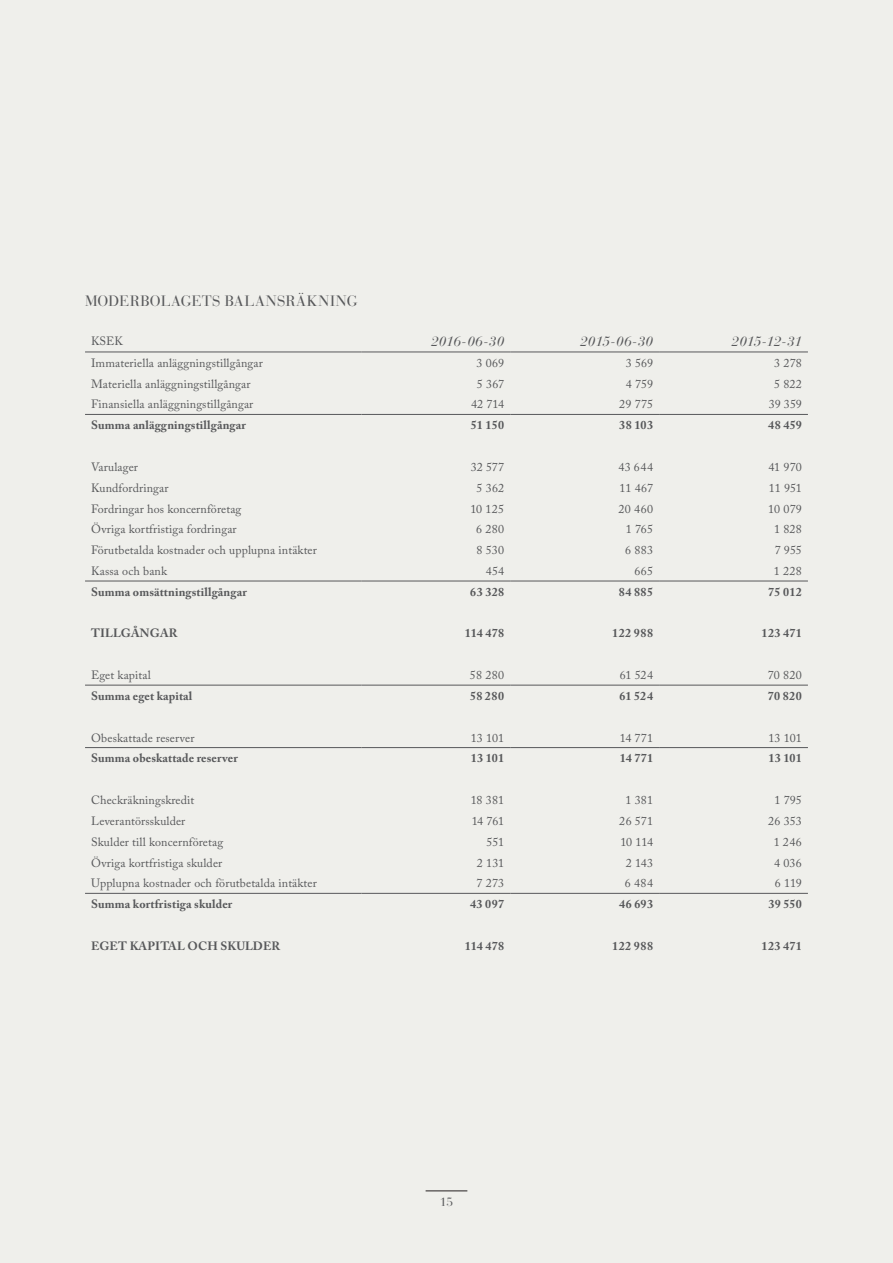
<style>
.page{position:relative;width:893px;height:1263px;background:#efefeb}
.page>*{position:absolute;margin:0;border:0;box-sizing:border-box;transform-origin:0 0}
.t1{font:15px "Bauer Bodoni Std";letter-spacing:.015em;color:#57585a}
.t2{font:italic 13.5px "Bauer Bodoni LT";letter-spacing:-.01em;color:#57585a}
.t3{font:12px "Adobe Caslon Pro";letter-spacing:.01em;color:#57585a}
.t4{font:700 12px "Adobe Caslon Pro";letter-spacing:.01em;color:#57585a}
.t5{font:12px "Bauer Bodoni Std";color:#57585a}
</style>
<div class="page">
<hr style="left:85px;top:893px;width:276px;height:1px;background:#57585a">
<hr style="left:361px;top:893px;width:149px;height:1px;background:#57585a">
<hr style="left:510px;top:893px;width:149px;height:1px;background:#57585a">
<hr style="left:659px;top:893px;width:149px;height:1px;background:#57585a">
<hr style="left:85px;top:352px;width:276px;height:1px;background:#57585a">
<hr style="left:361px;top:352px;width:149px;height:1px;background:#57585a">
<hr style="left:510px;top:352px;width:149px;height:1px;background:#57585a">
<hr style="left:659px;top:352px;width:149px;height:1px;background:#57585a">
<hr style="left:85px;top:581px;width:276px;height:1px;background:#57585a">
<hr style="left:361px;top:581px;width:149px;height:1px;background:#57585a">
<hr style="left:510px;top:581px;width:149px;height:1px;background:#57585a">
<hr style="left:659px;top:581px;width:149px;height:1px;background:#57585a">
<hr style="left:85px;top:414px;width:276px;height:1px;background:#57585a">
<hr style="left:361px;top:414px;width:149px;height:1px;background:#57585a">
<hr style="left:510px;top:414px;width:149px;height:1px;background:#57585a">
<hr style="left:659px;top:414px;width:149px;height:1px;background:#57585a">
<hr style="left:85px;top:685px;width:276px;height:1px;background:#57585a">
<hr style="left:361px;top:685px;width:149px;height:1px;background:#57585a">
<hr style="left:510px;top:685px;width:149px;height:1px;background:#57585a">
<hr style="left:659px;top:685px;width:149px;height:1px;background:#57585a">
<hr style="left:85px;top:747px;width:276px;height:1px;background:#57585a">
<hr style="left:361px;top:747px;width:149px;height:1px;background:#57585a">
<hr style="left:510px;top:747px;width:149px;height:1px;background:#57585a">
<hr style="left:659px;top:747px;width:149px;height:1px;background:#57585a">
<hr style="left:426px;top:1190px;width:41px;height:1px;background:#231f20">
<p class="t1" style="left:85px;top:292px;width:274px">MODERBOLAGETS BALANSRÄKNING</p>
<p class="t3" style="left:91px;top:334px;width:33px">KSEK</p>
<p class="t2" style="left:431px;top:333px;width:75px">2016-06-30</p>
<p class="t2" style="left:580px;top:333px;width:74px">2015-06-30</p>
<p class="t2" style="left:732px;top:333px;width:72px">2015-12-31</p>
<p class="t3" style="left:91px;top:356px;width:173px">Immateriella anläggningstillgångar</p>
<p class="t3" style="left:476px;top:356px;width:29px">3 069</p>
<p class="t3" style="left:626px;top:356px;width:29px">3 569</p>
<p class="t3" style="left:774px;top:356px;width:29px">3 278</p>
<p class="t3" style="left:91px;top:376px;width:161px">Materiella anläggningstillgångar</p>
<p class="t3" style="left:477px;top:376px;width:29px">5 367</p>
<p class="t3" style="left:626px;top:376px;width:29px">4 759</p>
<p class="t3" style="left:774px;top:376px;width:29px">5 822</p>
<p class="t3" style="left:91px;top:397px;width:164px">Finansiella anläggningstillgångar</p>
<p class="t3" style="left:471px;top:397px;width:35px">42 714</p>
<p class="t3" style="left:619px;top:397px;width:35px">29 775</p>
<p class="t3" style="left:769px;top:397px;width:35px">39 359</p>
<p class="t4" style="left:91px;top:418px;width:156px">Summa anläggningstillgångar</p>
<p class="t4" style="left:471px;top:418px;width:35px">51 150</p>
<p class="t4" style="left:619px;top:418px;width:35px">38 103</p>
<p class="t4" style="left:768px;top:418px;width:35px">48 459</p>
<p class="t3" style="left:91px;top:460px;width:49px">Varulager</p>
<p class="t3" style="left:471px;top:460px;width:35px">32 577</p>
<p class="t3" style="left:618px;top:460px;width:36px">43 644</p>
<p class="t3" style="left:768px;top:460px;width:35px">41 970</p>
<p class="t3" style="left:91px;top:481px;width:79px">Kundfordringar</p>
<p class="t3" style="left:477px;top:481px;width:29px">5 362</p>
<p class="t3" style="left:620px;top:481px;width:35px">11 467</p>
<p class="t3" style="left:769px;top:481px;width:34px">11 951</p>
<p class="t3" style="left:91px;top:501px;width:152px">Fordringar hos koncernföretag</p>
<p class="t3" style="left:470px;top:501px;width:35px">10 125</p>
<p class="t3" style="left:618px;top:501px;width:36px">20 460</p>
<p class="t3" style="left:768px;top:501px;width:35px">10 079</p>
<p class="t3" style="left:91px;top:522px;width:147px">Övriga kortfristiga fordringar</p>
<p class="t3" style="left:476px;top:522px;width:30px">6 280</p>
<p class="t3" style="left:626px;top:522px;width:29px">1 765</p>
<p class="t3" style="left:774px;top:522px;width:29px">1 828</p>
<p class="t3" style="left:91px;top:543px;width:227px">Förutbetalda kostnader och upplupna intäkter</p>
<p class="t3" style="left:477px;top:543px;width:29px">8 530</p>
<p class="t3" style="left:625px;top:543px;width:29px">6 883</p>
<p class="t3" style="left:775px;top:543px;width:29px">7 955</p>
<p class="t3" style="left:91px;top:564px;width:78px">Kassa och bank</p>
<p class="t3" style="left:486px;top:564px;width:20px">454</p>
<p class="t3" style="left:634px;top:564px;width:20px">665</p>
<p class="t3" style="left:774px;top:564px;width:30px">1 228</p>
<p class="t4" style="left:91px;top:585px;width:157px">Summa omsättningstillgångar</p>
<p class="t4" style="left:470px;top:585px;width:35px">63 328</p>
<p class="t4" style="left:619px;top:585px;width:36px">84 885</p>
<p class="t4" style="left:768px;top:585px;width:35px">75 012</p>
<p class="t4" style="left:91px;top:626px;width:88px">TILLGÅNGAR</p>
<p class="t4" style="left:465px;top:626px;width:41px">114 478</p>
<p class="t4" style="left:612px;top:626px;width:42px">122 988</p>
<p class="t4" style="left:762px;top:626px;width:42px">123 471</p>
<p class="t3" style="left:91px;top:668px;width:61px">Eget kapital</p>
<p class="t3" style="left:470px;top:668px;width:36px">58 280</p>
<p class="t3" style="left:620px;top:668px;width:35px">61 524</p>
<p class="t3" style="left:768px;top:668px;width:36px">70 820</p>
<p class="t4" style="left:91px;top:689px;width:103px">Summa eget kapital</p>
<p class="t4" style="left:470px;top:689px;width:36px">58 280</p>
<p class="t4" style="left:620px;top:689px;width:35px">61 524</p>
<p class="t4" style="left:768px;top:689px;width:35px">70 820</p>
<p class="t3" style="left:91px;top:730px;width:105px">Obeskattade reserver</p>
<p class="t3" style="left:471px;top:730px;width:35px">13 101</p>
<p class="t3" style="left:620px;top:730px;width:35px">14 771</p>
<p class="t3" style="left:768px;top:730px;width:35px">13 101</p>
<p class="t4" style="left:91px;top:751px;width:148px">Summa obeskattade reserver</p>
<p class="t4" style="left:471px;top:751px;width:35px">13 101</p>
<p class="t4" style="left:620px;top:751px;width:35px">14 771</p>
<p class="t4" style="left:768px;top:751px;width:35px">13 101</p>
<p class="t3" style="left:91px;top:793px;width:105px">Checkräkningskredit</p>
<p class="t3" style="left:471px;top:793px;width:35px">18 381</p>
<p class="t3" style="left:625px;top:793px;width:29px">1 381</p>
<p class="t3" style="left:774px;top:793px;width:29px">1 795</p>
<p class="t3" style="left:91px;top:814px;width:96px">Leverantörsskulder</p>
<p class="t3" style="left:472px;top:814px;width:34px">14 761</p>
<p class="t3" style="left:619px;top:814px;width:35px">26 571</p>
<p class="t3" style="left:768px;top:814px;width:35px">26 353</p>
<p class="t3" style="left:91px;top:834px;width:134px">Skulder till koncernföretag</p>
<p class="t3" style="left:487px;top:834px;width:19px">551</p>
<p class="t3" style="left:620px;top:834px;width:34px">10 114</p>
<p class="t3" style="left:774px;top:834px;width:30px">1 246</p>
<p class="t3" style="left:91px;top:855px;width:133px">Övriga kortfristiga skulder</p>
<p class="t3" style="left:477px;top:855px;width:29px">2 131</p>
<p class="t3" style="left:626px;top:855px;width:29px">2 143</p>
<p class="t3" style="left:774px;top:855px;width:29px">4 036</p>
<p class="t3" style="left:91px;top:876px;width:227px">Upplupna kostnader och förutbetalda intäkter</p>
<p class="t3" style="left:477px;top:876px;width:29px">7 273</p>
<p class="t3" style="left:625px;top:876px;width:30px">6 484</p>
<p class="t3" style="left:775px;top:876px;width:29px">6 119</p>
<p class="t4" style="left:91px;top:897px;width:143px">Summa kortfristiga skulder</p>
<p class="t4" style="left:470px;top:897px;width:36px">43 097</p>
<p class="t4" style="left:619px;top:897px;width:36px">46 693</p>
<p class="t4" style="left:768px;top:897px;width:35px">39 550</p>
<p class="t4" style="left:91px;top:939px;width:191px">EGET KAPITAL OCH SKULDER</p>
<p class="t4" style="left:465px;top:939px;width:41px">114 478</p>
<p class="t4" style="left:612px;top:939px;width:42px">122 988</p>
<p class="t4" style="left:762px;top:939px;width:42px">123 471</p>
<p class="t5" style="left:440px;top:1194px;width:15px">15</p>
</div>
